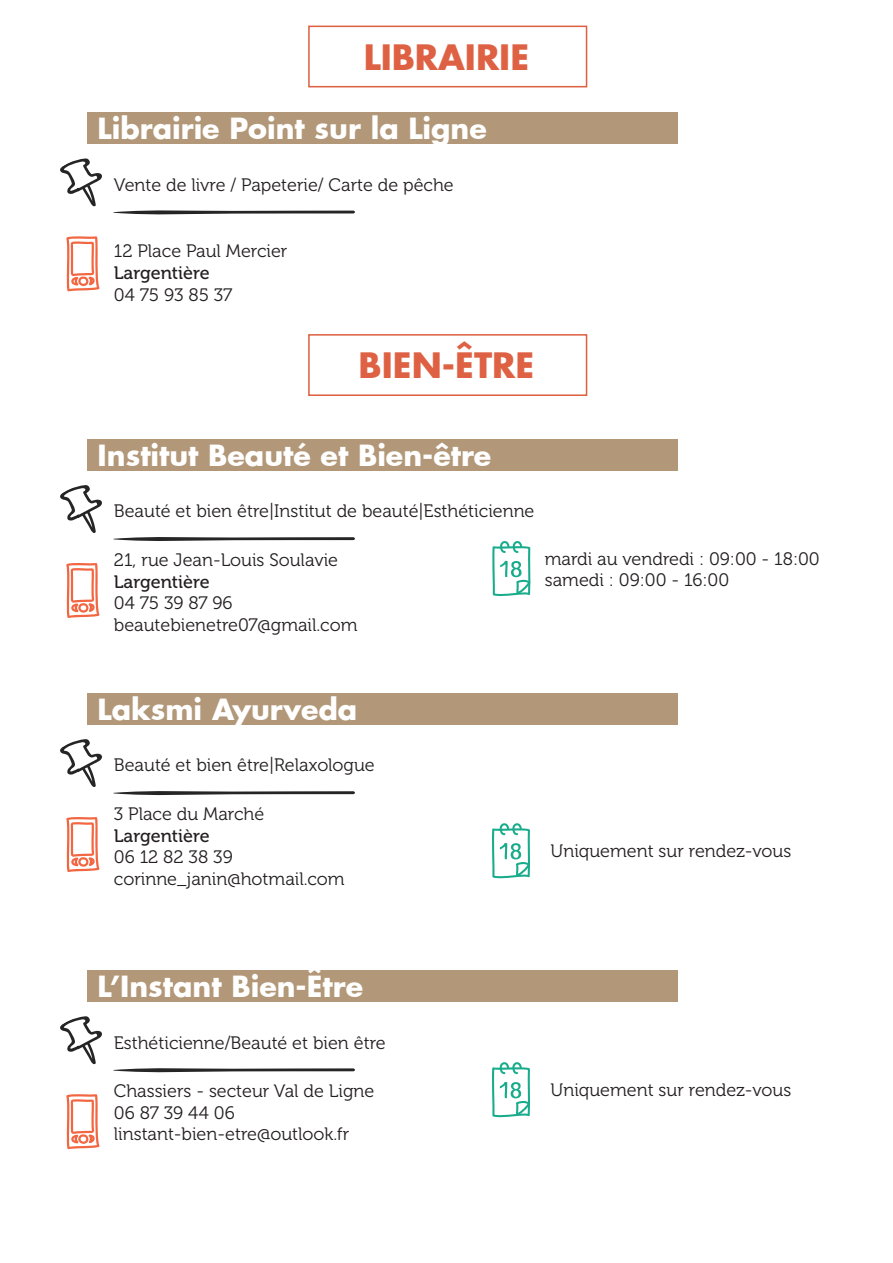
<style>
.page{position:relative;width:893px;height:1263px;background:#fff}
.page>*{position:absolute;margin:0;border:0;box-sizing:border-box;transform-origin:0 0}
.t1{font:700 34.2px "Futura";color:#de6143}
.t2{font:700 28.5px "Futura";color:#fff}
.t3{font:18px/21.6px "Museo 300";color:#231f20}
.t4{font:18px "Museo 500";color:#231f20}
</style>
<div class="page">
<svg style="left:492px;top:823px;width:38px;height:55px"></svg>
<svg style="left:492px;top:541px;width:38px;height:55px"></svg>
<svg style="left:113px;top:537px;width:242px;height:4px"></svg>
<svg style="left:66px;top:563px;width:34px;height:55px"></svg>
<svg style="left:60px;top:485px;width:42px;height:48px"></svg>
<div style="left:87px;top:439px;width:590px;height:32px;background:#b29878"></div>
<svg style="left:113px;top:791px;width:242px;height:5px"></svg>
<svg style="left:66px;top:817px;width:34px;height:55px"></svg>
<svg style="left:60px;top:739px;width:42px;height:48px"></svg>
<div style="left:87px;top:693px;width:590px;height:32px;background:#b29878"></div>
<svg style="left:113px;top:1068px;width:242px;height:5px"></svg>
<svg style="left:66px;top:1094px;width:34px;height:55px"></svg>
<svg style="left:60px;top:1016px;width:42px;height:48px"></svg>
<div style="left:87px;top:970px;width:590px;height:32px;background:#b29878"></div>
<svg style="left:492px;top:1062px;width:38px;height:55px"></svg>
<svg style="left:113px;top:210px;width:242px;height:5px"></svg>
<svg style="left:66px;top:236px;width:34px;height:55px"></svg>
<svg style="left:60px;top:158px;width:42px;height:49px"></svg>
<div style="left:87px;top:112px;width:590px;height:32px;background:#b29878"></div>
<div style="left:308px;top:334px;width:279px;height:62px;background:#fff;border:2px solid #de6143"></div>
<div style="left:308px;top:26px;width:279px;height:61px;background:#fff;border:2px solid #de6143"></div>
<h1 class="t1" style="left:364px;top:33px;width:167px">LIBRAIRIE</h1>
<h2 class="t2" style="left:98px;top:109px;width:391px">Librairie Point sur la Ligne</h2>
<p class="t3" style="left:114px;top:174px;width:341px">Vente de livre / Papeterie/ Carte de pêche</p>
<p class="t3" style="left:114px;top:241px;width:175px">12 Place Paul Mercier</p>
<p class="t4" style="left:114px;top:263px;width:97px">Largentière</p>
<p class="t3" style="left:114px;top:284px;width:120px">04 75 93 85 37</p>
<h1 class="t1" style="left:359px;top:342px;width:177px">BIEN-ÊTRE</h1>
<h2 class="t2" style="left:98px;top:435px;width:395px">Institut Beauté et Bien-être</h2>
<p class="t3" style="left:114px;top:501px;width:422px">Beauté et bien être|Institut de beauté|Esthéticienne</p>
<p class="t3" style="left:114px;top:549px;width:226px">21, rue Jean-Louis Soulavie</p>
<p class="t4" style="left:114px;top:571px;width:97px">Largentière</p>
<p class="t3" style="left:114px;top:593px;width:245px">04 75 39 87 96 beautebienetre07@gmail.com</p>
<p class="t3" style="left:545px;top:548px;width:276px">mardi au vendredi : 09:00 - 18:00 samedi : 09:00 - 16:00</p>
<h2 class="t2" style="left:98px;top:689px;width:261px">Laksmi Ayurveda</h2>
<p class="t3" style="left:114px;top:755px;width:262px">Beauté et bien être|Relaxologue</p>
<p class="t3" style="left:114px;top:803px;width:152px">3 Place du Marché</p>
<p class="t4" style="left:114px;top:825px;width:97px">Largentière</p>
<p class="t3" style="left:114px;top:847px;width:232px">06 12 82 38 39 corinne_janin@hotmail.com</p>
<p class="t3" style="left:550px;top:840px;width:242px">Uniquement sur rendez-vous</p>
<h2 class="t2" style="left:98px;top:967px;width:267px">L’Instant Bien-Être</h2>
<p class="t3" style="left:114px;top:1032px;width:273px">Esthéticienne/Beauté et bien être</p>
<p class="t3" style="left:114px;top:1080px;width:262px">Chassiers - secteur Val de Ligne<br>06 87 39 44 06 linstant-bien-etre@outlook.fr</p>
<p class="t3" style="left:550px;top:1079px;width:242px">Uniquement sur rendez-vous</p>
</div>
